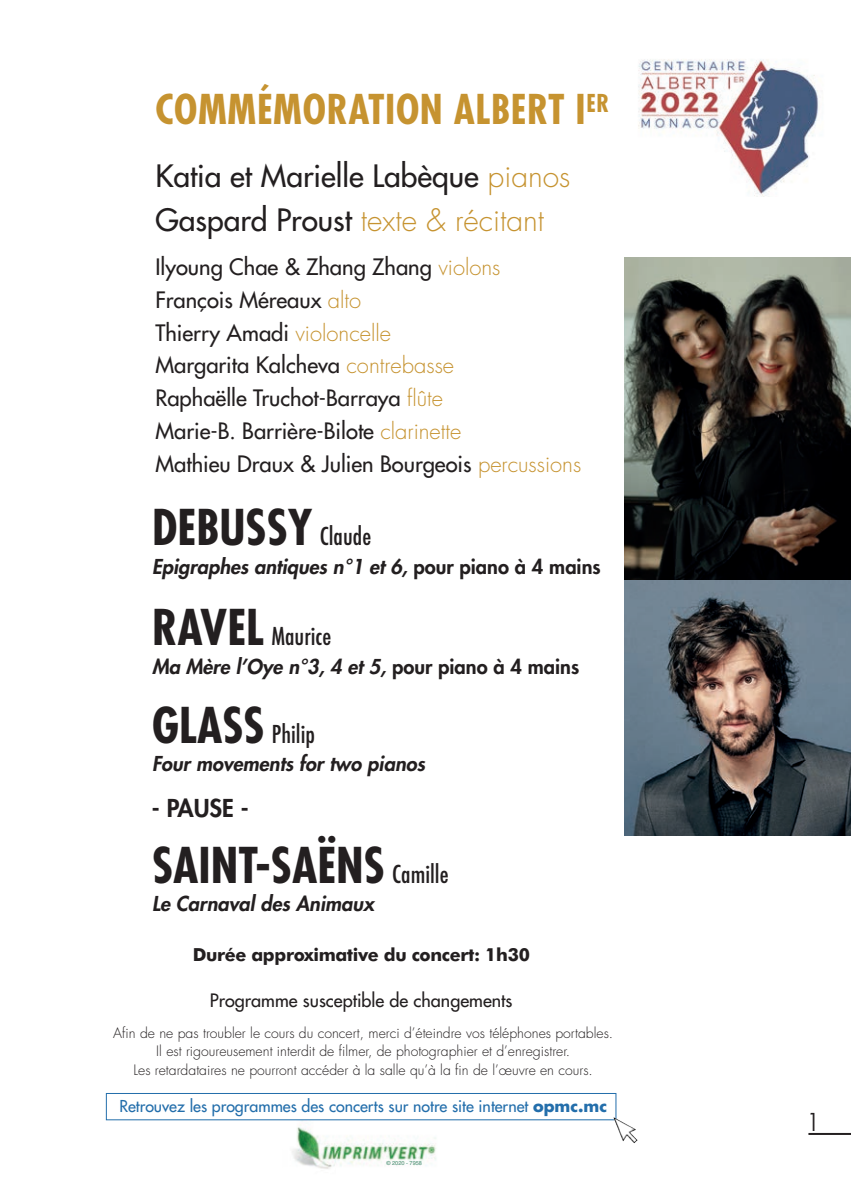
<style>
.page{position:relative;width:851px;height:1191px;background:#fff}
.page>*{position:absolute;margin:0;border:0;box-sizing:border-box;transform-origin:0 0}
.t1{font:700 condensed 48px "Futura";color:#231f20}
.t2{font:700 condensed 40px "Futura";letter-spacing:.015em;color:#c69330}
.t3{font:30px/44.4px "Futura";color:#231f20}
.t4{font:500 condensed 24px "Futura";color:#231f20}
.t5{font:800 24px "Futura";color:#231f20}
.t6{font:300 condensed 24px "Futura";color:#231f20}
.t7{font:22px/32.6px "Futura";color:#231f20}
.t8{font:italic 800 20px "Futura";color:#231f20}
.t9{font:18px "Futura";color:#231f20}
.t10{font:700 18px "Futura BT";letter-spacing:-.02em;color:#231f20}
.t11{font:16px "Futura";color:#236eab}
.t12{font:300 14px/18.4px "Futura";color:#231f20;text-align:center}
.t13{font:5.6px "Helvetica";color:#41896b}
.s1{font-weight:300;color:#c69330}
.s2{font-weight:500;font-size:24px}
.s3{font-style:normal}
.s4{font-weight:700;font-size:48px}
.s5{font-weight:700}
</style>
<div class="page">
<hr style="left:808px;top:1133px;width:42px;height:2px;background:#231f20">
<img style="left:292px;top:1124px;width:144px;height:45px">
<div style="left:106px;top:1093px;width:510px;height:27px;border:1px solid #236eab"></div>
<img style="left:613px;top:1117px;width:24px;height:26px">
<img style="left:624px;top:257px;width:226px;height:324px">
<svg style="left:624px;top:581px;width:226px;height:255px;background:#595f65"></svg>
<img style="left:638px;top:59px;width:181px;height:137px">
<h2 class="t2" style="left:155px;top:92px;width:455px">COMMÉMORATION ALBERT I<sup>ER</sup></h2>
<h3 class="t3" style="left:155px;top:156px;width:416px">Katia et Marielle Labèque <span class="s1">pianos<br></span>Gaspard Proust <span class="s1">texte &amp; récitant</span></h3>
<p class="t7" style="left:155px;top:252px;width:427px">Ilyoung Chae &amp; Zhang Zhang <span class="s1">violons </span>François Méreaux <span class="s1">alto<br></span>Thierry Amadi <span class="s1">violoncelle<br></span>Margarita Kalcheva <span class="s1">contrebasse<br></span>Raphaëlle Truchot-Barraya <span class="s1">flûte<br></span>Marie-B. Barrière-Bilote <span class="s1">clarinette<br></span>Mathieu Draux &amp; Julien Bourgeois <span class="s1">percussions</span></p>
<h1 class="t1" style="left:152px;top:506px;width:220px">DEBUSSY <span class="s2">Claude</span></h1>
<h3 class="t8" style="left:152px;top:557px;width:450px">Epigraphes antiques n°1 et 6, <span class="s3">pour piano à 4 mains</span></h3>
<h3 class="t4" style="left:152px;top:622px;width:181px"><span class="s4">RAVEL</span> Maurice</h3>
<h3 class="t8" style="left:152px;top:657px;width:428px">Ma Mère l’Oye n°3, 4 et 5, <span class="s3">pour piano à 4 mains</span></h3>
<h3 class="t4" style="left:152px;top:721px;width:164px"><span class="s4">GLASS</span> Philip</h3>
<h3 class="t8" style="left:152px;top:754px;width:274px">Four movements for two pianos</h3>
<h3 class="t5" style="left:152px;top:797px;width:98px">- PAUSE -</h3>
<h1 class="t1" style="left:152px;top:844px;width:298px">SAINT-SAËNS <span class="s2">Camille</span></h1>
<h3 class="t8" style="left:152px;top:893px;width:224px">Le Carnaval des Animaux</h3>
<p class="t10" style="left:193px;top:947px;width:339px">Durée approximative du concert: 1h30</p>
<p class="t9" style="left:210px;top:991px;width:304px">Programme susceptible de changements</p>
<p class="t12" style="left:113px;top:1025px;width:501px">Afin de ne pas troubler le cours du concert, merci d’éteindre vos téléphones portables.<br>Il est rigoureusement interdit de filmer, de photographier et d’enregistrer.<br>Les retardataires ne pourront accéder à la salle qu’à la fin de l’œuvre en cours.</p>
<p class="t11" style="left:119px;top:1098px;width:489px">Retrouvez les programmes des concerts sur notre site internet <span class="s5">opmc.mc</span></p>
<p class="t13" style="left:386px;top:1160px;width:37px">© 2020 - 7958</p>
<h3 class="t6" style="left:808px;top:1111px;width:11px">1</h3>
</div>
